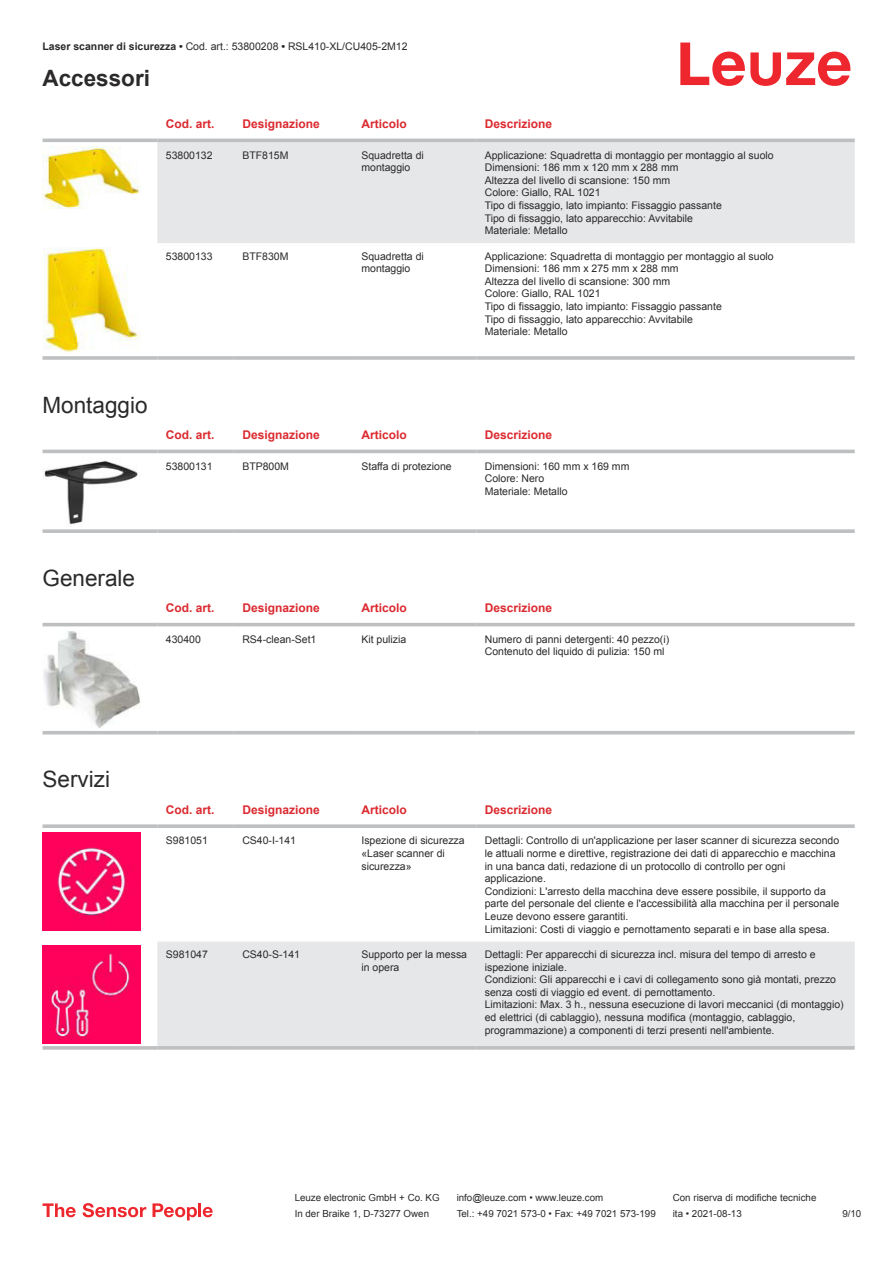
<style>
.page{position:relative;width:893px;height:1263px;background:#fff}
.page>*{position:absolute;margin:0;border:0;box-sizing:border-box;transform-origin:0 0}
.t1{font:22.5px "Arial";color:#2b292a}
.t2{font:700 22.5px "Arial";color:#2b292a}
.t3{font:700 12px "Arial";color:#db2a30}
.t4{font:10.5px/12.6px "Arial";color:#2b292a}
.t5{font:9.75px "Arial";color:#2b292a}
.s1{font-weight:700}
</style>
<div class="page">
<svg style="left:680px;top:43px;width:170px;height:43px"></svg>
<svg style="left:43px;top:138px;width:812px;height:49px"></svg>
<div style="left:157px;top:142px;width:698px;height:101px;background:#e6e7e9"></div>
<hr style="left:43px;top:139px;width:114px;height:3px;background:#bdbfc1">
<hr style="left:157px;top:139px;width:77px;height:3px;background:#bdbfc1">
<hr style="left:234px;top:139px;width:119px;height:3px;background:#bdbfc1">
<hr style="left:353px;top:139px;width:123px;height:3px;background:#bdbfc1">
<hr style="left:476px;top:139px;width:379px;height:3px;background:#bdbfc1">
<hr style="left:43px;top:356px;width:114px;height:4px;background:#bdbfc1">
<hr style="left:157px;top:356px;width:77px;height:4px;background:#c8cacb">
<hr style="left:234px;top:356px;width:119px;height:4px;background:#c3c5c6">
<hr style="left:353px;top:356px;width:123px;height:4px;background:#bdbfc1">
<hr style="left:476px;top:356px;width:379px;height:4px;background:#c8cacb">
<img style="left:43px;top:146px;width:97px;height:63px">
<img style="left:43px;top:247px;width:97px;height:107px">
<svg style="left:43px;top:449px;width:812px;height:5px;fill:#efefef"></svg>
<hr style="left:43px;top:450px;width:114px;height:3px;background:#bdbfc1">
<hr style="left:157px;top:450px;width:77px;height:3px;background:#bdbfc1">
<hr style="left:234px;top:450px;width:119px;height:3px;background:#bdbfc1">
<hr style="left:353px;top:450px;width:123px;height:3px;background:#bdbfc1">
<hr style="left:476px;top:450px;width:379px;height:3px;background:#bdbfc1">
<svg style="left:43px;top:529px;width:114px;height:4px"></svg>
<svg style="left:157px;top:529px;width:77px;height:4px"></svg>
<svg style="left:234px;top:529px;width:119px;height:4px"></svg>
<svg style="left:353px;top:529px;width:123px;height:4px"></svg>
<svg style="left:476px;top:529px;width:379px;height:4px;background:#c3c5c7"></svg>
<img style="left:43px;top:460px;width:95px;height:67px">
<svg style="left:43px;top:622px;width:812px;height:113px"></svg>
<hr style="left:43px;top:623px;width:114px;height:3px;background:#bdbfc1">
<hr style="left:157px;top:623px;width:77px;height:3px;background:#bdbfc1">
<hr style="left:234px;top:623px;width:119px;height:3px;background:#bdbfc1">
<hr style="left:353px;top:623px;width:123px;height:3px;background:#bdbfc1">
<hr style="left:476px;top:623px;width:379px;height:3px;background:#bdbfc1">
<hr style="left:43px;top:731px;width:114px;height:3px;background:#bdbfc1">
<hr style="left:157px;top:731px;width:77px;height:3px;background:#bdbfc1">
<hr style="left:234px;top:731px;width:119px;height:3px;background:#bdbfc1">
<hr style="left:353px;top:731px;width:123px;height:3px;background:#bdbfc1">
<hr style="left:476px;top:731px;width:379px;height:3px;background:#bdbfc1">
<img style="left:43px;top:631px;width:97px;height:97px">
<div style="left:157px;top:941px;width:698px;height:105px;background:#e6e7e9"></div>
<svg style="left:43px;top:824px;width:114px;height:4px"></svg>
<svg style="left:157px;top:824px;width:77px;height:4px"></svg>
<svg style="left:234px;top:824px;width:119px;height:4px"></svg>
<svg style="left:353px;top:824px;width:123px;height:4px"></svg>
<svg style="left:476px;top:824px;width:379px;height:4px;background:#c3c5c7"></svg>
<svg style="left:43px;top:1046px;width:114px;height:4px"></svg>
<svg style="left:157px;top:1046px;width:77px;height:4px"></svg>
<svg style="left:234px;top:1046px;width:119px;height:4px"></svg>
<svg style="left:353px;top:1046px;width:123px;height:4px"></svg>
<svg style="left:476px;top:1046px;width:379px;height:4px;background:#c3c4c6"></svg>
<img style="left:43px;top:832px;width:97px;height:98px">
<img style="left:43px;top:946px;width:97px;height:98px">
<svg style="left:43px;top:1203px;width:33px;height:14px"></svg>
<svg style="left:83px;top:1203px;width:63px;height:14px"></svg>
<svg style="left:153px;top:1203px;width:44px;height:17px"></svg>
<hr style="left:198px;top:1203px;width:3px;height:14px;background:#ed272d">
<svg style="left:203px;top:1207px;width:10px;height:10px"></svg>
<p class="t4" style="left:43px;top:41px;width:367px"><span class="s1">Laser scanner di sicurezza •</span> Cod. art.: 53800208 <span class="s1">•</span> RSL410-XL/CU405-2M12</p>
<h1 class="t2" style="left:43px;top:70px;width:109px">Accessori</h1>
<p class="t3" style="left:166px;top:119px;width:50px">Cod. art.</p>
<p class="t3" style="left:242px;top:119px;width:79px">Designazione</p>
<p class="t3" style="left:361px;top:119px;width:47px">Articolo</p>
<p class="t3" style="left:485px;top:119px;width:69px">Descrizione</p>
<p class="t4" style="left:166px;top:150px;width:48px">53800132</p>
<p class="t4" style="left:242px;top:150px;width:48px">BTF815M</p>
<p class="t4" style="left:361px;top:150px;width:64px">Squadretta di montaggio</p>
<p class="t4" style="left:485px;top:150px;width:290px">Applicazione: Squadretta di montaggio per montaggio al suolo Dimensioni: 186 mm x 120 mm x 288 mm<br>Altezza del livello di scansione: 150 mm<br>Colore: Giallo, RAL 1021<br>Tipo di fissaggio, lato impianto: Fissaggio passante<br>Tipo di fissaggio, lato apparecchio: Avvitabile<br>Materiale: Metallo</p>
<p class="t4" style="left:166px;top:251px;width:48px">53800133</p>
<p class="t4" style="left:242px;top:251px;width:48px">BTF830M</p>
<p class="t4" style="left:361px;top:251px;width:64px">Squadretta di montaggio</p>
<p class="t4" style="left:485px;top:251px;width:290px">Applicazione: Squadretta di montaggio per montaggio al suolo Dimensioni: 186 mm x 275 mm x 288 mm<br>Altezza del livello di scansione: 300 mm<br>Colore: Giallo, RAL 1021<br>Tipo di fissaggio, lato impianto: Fissaggio passante<br>Tipo di fissaggio, lato apparecchio: Avvitabile<br>Materiale: Metallo</p>
<h1 class="t1" style="left:43px;top:396px;width:107px">Montaggio</h1>
<p class="t3" style="left:166px;top:430px;width:50px">Cod. art.</p>
<p class="t3" style="left:242px;top:430px;width:79px">Designazione</p>
<p class="t3" style="left:361px;top:430px;width:47px">Articolo</p>
<p class="t3" style="left:485px;top:430px;width:69px">Descrizione</p>
<p class="t4" style="left:166px;top:461px;width:48px">53800131</p>
<p class="t4" style="left:242px;top:461px;width:48px">BTP800M</p>
<p class="t4" style="left:361px;top:461px;width:92px">Staffa di protezione</p>
<p class="t4" style="left:485px;top:461px;width:146px">Dimensioni: 160 mm x 169 mm<br>Colore: Nero<br>Materiale: Metallo</p>
<h1 class="t1" style="left:43px;top:569px;width:94px">Generale</h1>
<p class="t3" style="left:166px;top:603px;width:50px">Cod. art.</p>
<p class="t3" style="left:242px;top:603px;width:79px">Designazione</p>
<p class="t3" style="left:361px;top:603px;width:47px">Articolo</p>
<p class="t3" style="left:485px;top:603px;width:69px">Descrizione</p>
<p class="t4" style="left:166px;top:634px;width:37px">430400</p>
<p class="t4" style="left:242px;top:634px;width:76px">RS4-clean-Set1</p>
<p class="t4" style="left:361px;top:634px;width:46px">Kit pulizia</p>
<p class="t4" style="left:485px;top:634px;width:186px">Numero di panni detergenti: 40 pezzo(i)<br>Contenuto del liquido di pulizia: 150 ml</p>
<h1 class="t1" style="left:43px;top:771px;width:69px">Servizi</h1>
<p class="t3" style="left:166px;top:805px;width:50px">Cod. art.</p>
<p class="t3" style="left:242px;top:805px;width:79px">Designazione</p>
<p class="t3" style="left:361px;top:805px;width:47px">Articolo</p>
<p class="t3" style="left:485px;top:805px;width:69px">Descrizione</p>
<p class="t4" style="left:166px;top:835px;width:44px">S981051</p>
<p class="t4" style="left:242px;top:835px;width:55px">CS40-I-141</p>
<p class="t4" style="left:361px;top:835px;width:105px">Ispezione di sicurezza «Laser scanner di sicurezza»</p>
<p class="t4" style="left:485px;top:835px;width:356px">Dettagli: Controllo di un'applicazione per laser scanner di sicurezza secondo le attuali norme e direttive, registrazione dei dati di apparecchio e macchina in una banca dati, redazione di un protocollo di controllo per ogni applicazione.<br>Condizioni: L'arresto della macchina deve essere possibile, il supporto da parte del personale del cliente e l'accessibilità alla macchina per il personale Leuze devono essere garantiti.<br>Limitazioni: Costi di viaggio e pernottamento separati e in base alla spesa.</p>
<p class="t4" style="left:166px;top:949px;width:44px">S981047</p>
<p class="t4" style="left:242px;top:949px;width:59px">CS40-S-141</p>
<p class="t4" style="left:361px;top:949px;width:107px">Supporto per la messa in opera</p>
<p class="t4" style="left:485px;top:949px;width:360px">Dettagli: Per apparecchi di sicurezza incl. misura del tempo di arresto e ispezione iniziale.<br>Condizioni: Gli apparecchi e i cavi di collegamento sono già montati, prezzo senza costi di viaggio ed event. di pernottamento.<br>Limitazioni: Max. 3 h., nessuna esecuzione di lavori meccanici (di montaggio) ed elettrici (di cablaggio), nessuna modifica (montaggio, cablaggio, programmazione) a componenti di terzi presenti nell'ambiente.</p>
<p class="t5" style="left:295px;top:1194px;width:146px">Leuze electronic GmbH + Co. KG</p>
<p class="t5" style="left:457px;top:1194px;width:148px">info@leuze.com • www.leuze.com</p>
<p class="t5" style="left:673px;top:1194px;width:145px">Con riserva di modifiche tecniche</p>
<p class="t5" style="left:295px;top:1210px;width:136px">In der Braike 1, D-73277 Owen</p>
<p class="t5" style="left:457px;top:1210px;width:201px">Tel.: +49 7021 573-0 • Fax: +49 7021 573-199</p>
<p class="t5" style="left:673px;top:1210px;width:70px">ita • 2021-08-13</p>
<p class="t5" style="left:842px;top:1210px;width:20px">9 /10</p>
</div>
